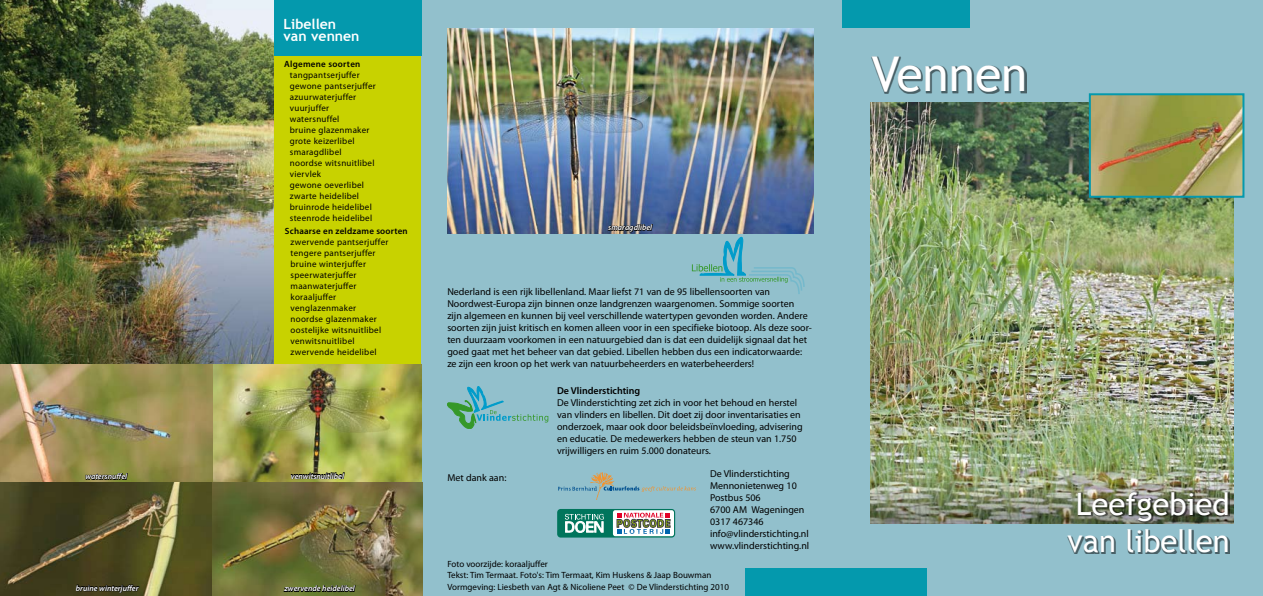
<style>
.page{position:relative;width:1263px;height:596px;background:#fff}
.page>*{position:absolute;margin:0;border:0;box-sizing:border-box;transform-origin:0 0}
.t1{font:48px "Trebuchet MS";color:#fff}
.t2{font:31px/37.2px "Trebuchet MS";color:#fff}
.t3{font:700 14px/12px "Trebuchet MS";color:#fff}
.t4{font:10px/12px "Myriad Pro";color:#000}
.t5{font:600 10px "Myriad Pro";color:#000}
.t6{font:9px/11px "Myriad Pro";letter-spacing:.03em;color:#000}
.t7{font:9px/10.8px "Myriad Pro";color:#000}
.t8{font:600 9px "Myriad Pro";letter-spacing:.02em;color:#000}
.t9{font:italic 600 8px "Myriad Pro";color:#fff}
</style>
<div class="page">
<div style="left:0;top:0;width:1263px;height:595px;background:#92c0cc"></div>
<div style="left:273px;top:56px;width:148px;height:308px;background:#c8d200"></div>
<div style="left:273px;top:0;width:149px;height:56px;background:#0499ad"></div>
<div style="left:871px;top:56px;width:155px;height:37px;background:#000;opacity:.5"></div>
<div style="left:746px;top:567px;width:181px;height:28px;background:#0499ad"></div>
<div style="left:842px;top:0;width:127px;height:28px;background:#0499ad"></div>
<img style="left:870px;top:102px;width:363px;height:421px">
<div style="left:1067px;top:491px;width:162px;height:63px;background:#000;opacity:.5"></div>
<img style="left:1092px;top:96px;width:149px;height:99px">
<div style="left:1089px;top:93px;width:155px;height:105px;border:2px solid #0499ad"></div>
<img style="left:447px;top:28px;width:367px;height:205px">
<svg style="left:692px;top:236px;width:113px;height:58px"></svg>
<div style="left:557px;top:508px;width:118px;height:29px;background:#00755c;border-radius:4px"></div>
<svg style="left:565px;top:513px;width:39px;height:20px"></svg>
<div style="left:613px;top:510px;width:61px;height:26px;background:linear-gradient(to right,#fff,#fff);border-radius:2px"></div>
<svg style="left:617px;top:512px;width:53px;height:21px"></svg>
<svg style="left:447px;top:386px;width:101px;height:42px"></svg>
<img style="left:0;top:0;width:274px;height:364px">
<img style="left:0;top:364px;width:422px;height:231px">
<svg style="left:607px;top:222px;width:46px;height:10px"></svg>
<svg style="left:284px;top:583px;width:72px;height:10px"></svg>
<svg style="left:76px;top:582px;width:63px;height:12px"></svg>
<svg style="left:291px;top:470px;width:54px;height:12px"></svg>
<svg style="left:85px;top:471px;width:43px;height:11px"></svg>
<svg style="left:558px;top:472px;width:138px;height:27px"></svg>
<h3 class="t3" style="left:283px;top:18px;width:78px">Libellen van vennen</h3>
<p class="t8" style="left:284px;top:58px;width:78px">Algemene soorten</p>
<p class="t6" style="left:290px;top:69px;width:87px">tangpantserjuffer gewone pantserjuffer azuurwaterjuffer vuurjuffer watersnuffel<br>bruine glazenmaker grote keizerlibel smaragdlibel noordse witsnuitlibel viervlek<br>gewone oeverlibel zwarte heidelibel bruinrode heidelibel steenrode heidelibel</p>
<p class="t8" style="left:285px;top:225px;width:124px">Schaarse en zeldzame soorten</p>
<p class="t6" style="left:291px;top:236px;width:99px">zwervende pantserjuffer tengere pantserjuffer bruine winterjuffer speerwaterjuffer maanwaterjuffer koraaljuffer venglazenmaker noordse glazenmaker oostelijke witsnuitlibel venwitsnuitlibel zwervende heidelibel</p>
<p class="t9" style="left:608px;top:222px;width:45px">smaragdlibel</p>
<p class="t4" style="left:447px;top:285px;width:366px">Nederland is een rijk libellenland. Maar liefst 71 van de 95 libellensoorten van Noordwest-Europa zijn binnen onze landgrenzen waargenomen. Sommige soorten<br>zijn algemeen en kunnen bij veel verschillende watertypen gevonden worden. Andere soorten zijn juist kritisch en komen alleen voor in een specifieke biotoop. Als deze soor&shy;ten duurzaam voorkomen in een natuurgebied dan is dat een duidelijk signaal dat het goed gaat met het beheer van dat gebied. Libellen hebben dus een indicatorwaarde: ze zijn een kroon op het werk van natuurbeheerders en waterbeheerders!</p>
<p class="t5" style="left:557px;top:384px;width:85px">De Vlinderstichting</p>
<p class="t4" style="left:557px;top:396px;width:247px">De Vlinderstichting zet zich in voor het behoud en herstel van vlinders en libellen. Dit doet zij door inventarisaties en onderzoek, maar ook door beleidsbeïnvloeding, advisering en educatie. De medewerkers hebben de steun van 1.750 vrijwilligers en ruim 5.000 donateurs.</p>
<p class="t9" style="left:85px;top:471px;width:43px">watersnuffel</p>
<p class="t9" style="left:291px;top:470px;width:55px">venwitsnuitlibel</p>
<p class="t4" style="left:710px;top:467px;width:101px">De Vlinderstichting<br>Mennonietenweg 10<br>Postbus 506<br>6700 AM Wageningen<br>0317 467346 info@vlinderstichting.nl www.vlinderstichting.nl</p>
<p class="t4" style="left:447px;top:471px;width:61px">Met dank aan:</p>
<p class="t9" style="left:76px;top:582px;width:64px">bruine winterjuffer</p>
<p class="t9" style="left:284px;top:583px;width:72px">zwervende heidelibel</p>
<p class="t7" style="left:447px;top:558px;width:266px">Foto voorzijde: koraaljuffer<br>Tekst: Tim Termaat. Foto's: Tim Termaat, Kim Huskens &amp; Jaap Bouwman</p>
<p class="t7" style="left:447px;top:581px;width:283px">Vormgeving: Liesbeth van Agt &amp; Nicoliene Peet © De Vlinderstichting 2010</p>
<h1 class="t1" style="left:871px;top:46px;width:158px">Vennen</h1>
<h2 class="t2" style="left:1067px;top:485px;width:163px">Leefgebied van libellen</h2>
</div>
